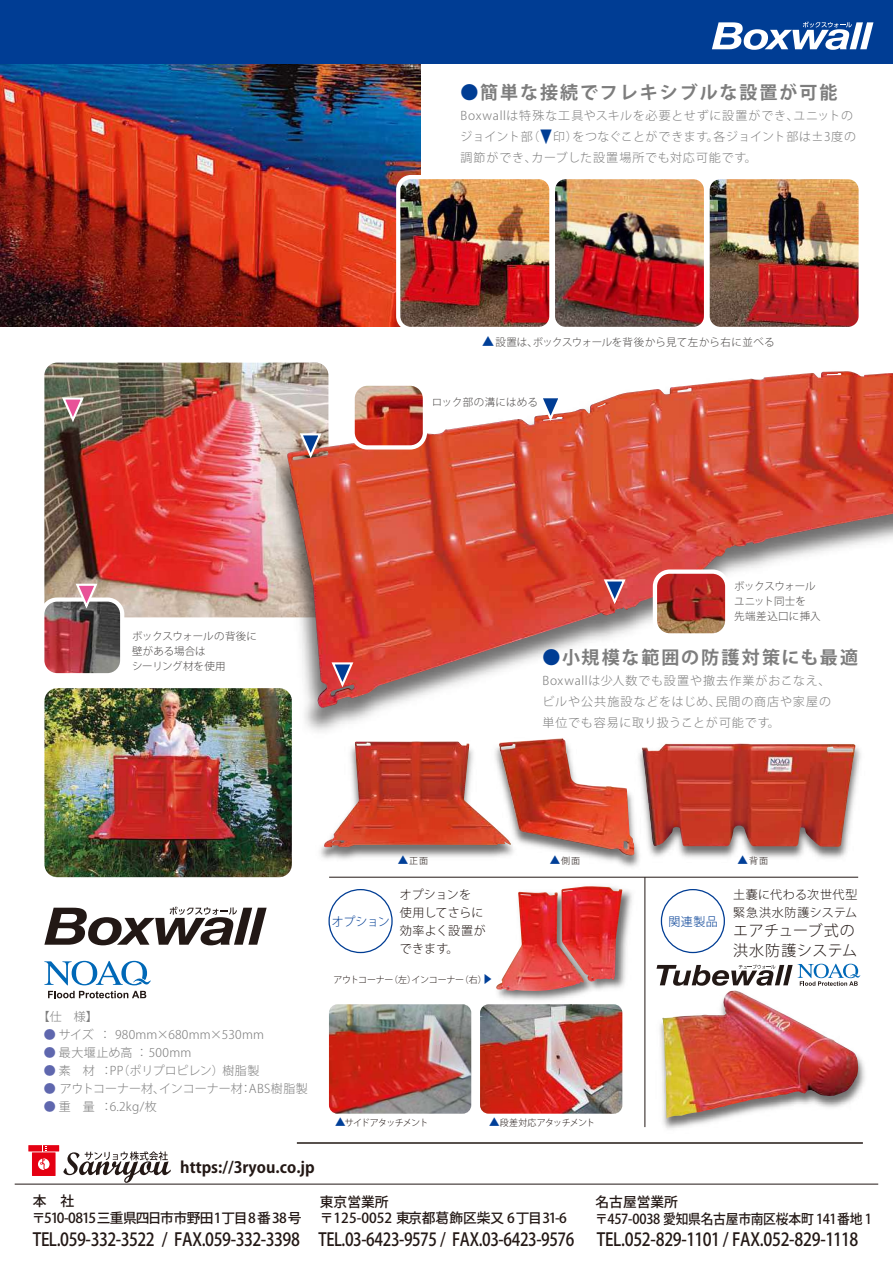
<style>
.page{position:relative;width:893px;height:1263px;background:#fff}
.page>*{position:absolute;margin:0;border:0;box-sizing:border-box;transform-origin:0 0}
.t1{font:500 18px "Koz Go Pro";letter-spacing:-.025em;color:#231815;scale:.88 1}
.t2{font:700 18px "Koz Go Pro";letter-spacing:.11em;color:#7d7d7d}
.t3{font:500 18px "Koz Go Pro";letter-spacing:-.025em;color:#231815;scale:.85 1}
.t4{font:700 15.6px "Koz Go Pro";color:#231815}
.t5{font:300 15px/19.5px "Koz Go Pro";letter-spacing:.035em;color:#221815}
.t6{font:500 13.8px/16.8px "Koz Go Pro";letter-spacing:-.015em;color:#231815}
.t7{font:500 13.8px/16.8px "Koz Go Pro";letter-spacing:-.05em;color:#231815}
.t8{font:300 12px/21px "Koz Go Pro";letter-spacing:.045em;color:#7d7d7d}
.t9{font:300 12px "Koz Go Pro";letter-spacing:.02em;color:#7d7d7d}
.t10{font:300 12px/18px "Koz Go Pro";letter-spacing:.025em;color:#221815}
.t11{font:300 12px "Koz Go Pro";color:#7d7d7d}
.t12{font:300 12px/18px "Koz Go Pro";letter-spacing:.05em;color:#221815}
.t13{font:300 12px "Koz Go Pro";letter-spacing:-.015em;color:#7d7d7d}
.t14{font:300 12px "Koz Go Pro";letter-spacing:-.015em;color:#003d94}
.t15{font:300 10.5px/15px "Koz Go Pro";letter-spacing:.005em;color:#4c4948}
.t16{font:300 9px "Koz Go Pro";letter-spacing:-.05em;color:#221815}
.t17{font:300 9px "Koz Go Pro";letter-spacing:-.025em;color:#221815}
.t18{font:300 9px "Koz Go Pro";letter-spacing:-.08em;color:#221815}
.s1{font-weight:300;color:#003d94}
.s2{font-size:18px;color:#003d94}
.s3{font-size:12px;color:#003f98}
.s4{color:#5f67ae}
.s5{font-size:10.5px;color:#003f98}
</style>
<div class="page">
<img style="left:44px;top:363px;width:232px;height:254px">
<img style="left:276px;top:362px;width:617px;height:256px">
<img style="left:287px;top:371px;width:559px;height:323px">
<img style="left:44px;top:688px;width:248px;height:189px">
<img style="left:0;top:64px;width:421px;height:263px">
<svg style="left:61px;top:396px;width:24px;height:29px"></svg>
<div style="left:0;top:0;width:893px;height:64px;background:#003d94"></div>
<svg style="left:44px;top:961px;width:107px;height:37px"></svg>
<img style="left:270px;top:694px;width:175px;height:214px">
<img style="left:324px;top:741px;width:121px;height:106px">
<img style="left:445px;top:691px;width:243px;height:186px">
<img style="left:499px;top:738px;width:89px;height:99px">
<img style="left:588px;top:696px;width:273px;height:211px">
<img style="left:642px;top:743px;width:214px;height:104px">
<img style="left:622px;top:943px;width:243px;height:186px">
<img style="left:662px;top:990px;width:196px;height:129px">
<svg style="left:681px;top:964px;width:179px;height:22px"></svg>
<div style="left:653px;top:569px;width:76px;height:68px;border:9px solid #fff;border-radius:13px"></div>
<img style="left:657px;top:574px;width:68px;height:59px">
<div style="left:350px;top:381px;width:77px;height:69px;border:9px solid #fff;border-radius:13px"></div>
<img style="left:355px;top:386px;width:68px;height:59px">
<img style="left:480px;top:1050px;width:142px;height:64px">
<img style="left:447px;top:837px;width:234px;height:213px">
<img style="left:496px;top:886px;width:126px;height:105px">
<img style="left:329px;top:1004px;width:142px;height:110px">
<div style="left:328px;top:889px;width:65px;height:64px;border:1px solid #003d94;border-radius:50%"></div>
<hr style="left:644px;top:877px;width:1px;height:250px;background:#221815">
<hr style="left:329px;top:877px;width:529px;height:1px;background:#221815">
<div style="left:40px;top:597px;width:84px;height:80px;border:9px solid #fff;border-radius:13px"></div>
<img style="left:44px;top:602px;width:76px;height:71px">
<svg style="left:74px;top:582px;width:25px;height:29px"></svg>
<svg style="left:44px;top:906px;width:223px;height:39px"></svg>
<svg style="left:712px;top:22px;width:161px;height:28px"></svg>
<img style="left:710px;top:180px;width:148px;height:146px">
<div style="left:705px;top:175px;width:158px;height:156px;border:4px solid #fff;border-radius:13px"></div>
<img style="left:556px;top:180px;width:147px;height:146px">
<div style="left:551px;top:175px;width:157px;height:156px;border:4px solid #fff;border-radius:13px"></div>
<img style="left:398px;top:178px;width:150px;height:149px">
<div style="left:396px;top:175px;width:157px;height:156px;border:4px solid #fff;border-radius:13px"></div>
<svg style="left:538px;top:394px;width:25px;height:30px"></svg>
<svg style="left:299px;top:432px;width:24px;height:29px"></svg>
<svg style="left:330px;top:661px;width:25px;height:29px"></svg>
<svg style="left:603px;top:578px;width:24px;height:29px"></svg>
<hr style="left:297px;top:1142px;width:566px;height:2px;background:#221815">
<svg style="left:63px;top:1151px;width:108px;height:32px"></svg>
<div style="left:28px;top:1145px;width:31px;height:6px;background:#e50012"></div>
<div style="left:32px;top:1152px;width:24px;height:24px;background:#e50012"></div>
<svg style="left:42px;top:1145px;width:4px;height:6px"></svg>
<svg style="left:38px;top:1158px;width:12px;height:12px"></svg>
<hr style="left:15px;top:1184px;width:863px;height:1px;background:#231815">
<h1 class="t2" style="left:461px;top:81px;width:378px"><span class="s1">●</span>簡単な接続でフレキシブルな設置が可能</h1>
<p class="t8" style="left:461px;top:106px;width:397px">Boxwallは特殊な工具やスキルを必要とせずに設置ができ、ユニットのジョイント部（<span class="s2">▼</span>印）をつなぐことができます。各ジョイント部は±3度の調節ができ、カーブした設置場所でも対応可能です。</p>
<p class="t15" style="left:482px;top:334px;width:294px"><span class="s3">▲</span>設置は、ボックスウォールを背後から見て左から右に並べる</p>
<p class="t15" style="left:432px;top:395px;width:107px">ロック部の溝にはめる</p>
<p class="t15" style="left:132px;top:628px;width:126px">ボックスウォールの背後に壁がある場合は<br>シーリング材を使用</p>
<p class="t15" style="left:734px;top:578px;width:88px">ボックスウォールユニット同士を<br>先端差込口に挿入</p>
<h1 class="t2" style="left:542px;top:646px;width:317px"><span class="s1">●</span>小規模な範囲の防護対策にも最適</h1>
<p class="t8" style="left:542px;top:670px;width:290px;text-align:justify">Boxwallは少人数でも設置や撤去作業がおこなえ、ビルや公共施設などをはじめ、民間の商店や家屋の単位でも容易に取り扱うことが可能です。</p>
<p class="t8" style="left:38px;top:1006px;width:62px">【仕　様】</p>
<p class="t9" style="left:44px;top:1027px;width:222px"><span class="s4">●</span> サイズ： 980mm×680mm×530mm</p>
<p class="t9" style="left:44px;top:1045px;width:149px"><span class="s4">●</span> 最大堰止め高：500mm</p>
<p class="t13" style="left:44px;top:1063px;width:217px"><span class="s4">●</span> 素　材：PP（ポリプロピレン）樹脂製</p>
<p class="t11" style="left:44px;top:1081px;width:266px"><span class="s4">●</span> アウトコーナー材、インコーナー材：ABS樹脂製</p>
<p class="t8" style="left:44px;top:1096px;width:114px"><span class="s4">●</span> 重　量：6.2kg/枚</p>
<p class="t14" style="left:332px;top:914px;width:59px">オプション</p>
<p class="t16" style="left:398px;top:855px;width:32px"><span class="s5">▲</span>正面</p>
<p class="t16" style="left:550px;top:855px;width:32px"><span class="s5">▲</span>側面</p>
<p class="t16" style="left:738px;top:855px;width:32px"><span class="s5">▲</span>背面</p>
<p class="t10" style="left:400px;top:886px;width:88px">オプションを使用してさらに効率よく設置ができます。</p>
<p class="t14" style="left:668px;top:914px;width:51px">関連製品</p>
<p class="t12" style="left:733px;top:886px;width:126px">土嚢に代わる次世代型緊急洪水防護システム</p>
<p class="t5" style="left:733px;top:921px;width:125px">エアチューブ式の洪水防護システム</p>
<p class="t17" style="left:334px;top:974px;width:161px">アウトコーナー（左）インコーナー（右）<span class="s5">▶</span></p>
<p class="t18" style="left:335px;top:1117px;width:95px"><span class="s5">▲</span>サイドアタッチメント</p>
<p class="t16" style="left:489px;top:1117px;width:108px"><span class="s5">▲</span>段差対応アタッチメント</p>
<h2 class="t4" style="left:180px;top:1157px;width:136px">https://3ryou.co.jp</h2>
<p class="t7" style="left:32px;top:1193px;width:271px">本　社<br>〒510-0815三重県四日市市野田1丁目8番38号</p>
<p class="t6" style="left:320px;top:1194px;width:249px">東京営業所<br>〒125-0052 東京都葛飾区柴又 6丁目31-6</p>
<h1 class="t3" style="left:319px;top:1227px;width:302px">TEL.03-6423-9575 / FAX.03-6423-9576</h1>
<p class="t6" style="left:595px;top:1195px;width:278px">名古屋営業所<br>〒457-0038 愛知県名古屋市南区桜本町 141番地 1</p>
<h1 class="t1" style="left:33px;top:1227px;width:305px">TEL.059-332-3522 / FAX.059-332-3398</h1>
<h1 class="t1" style="left:597px;top:1227px;width:299px">TEL.052-829-1101 / FAX.052-829-1118</h1>
</div>
